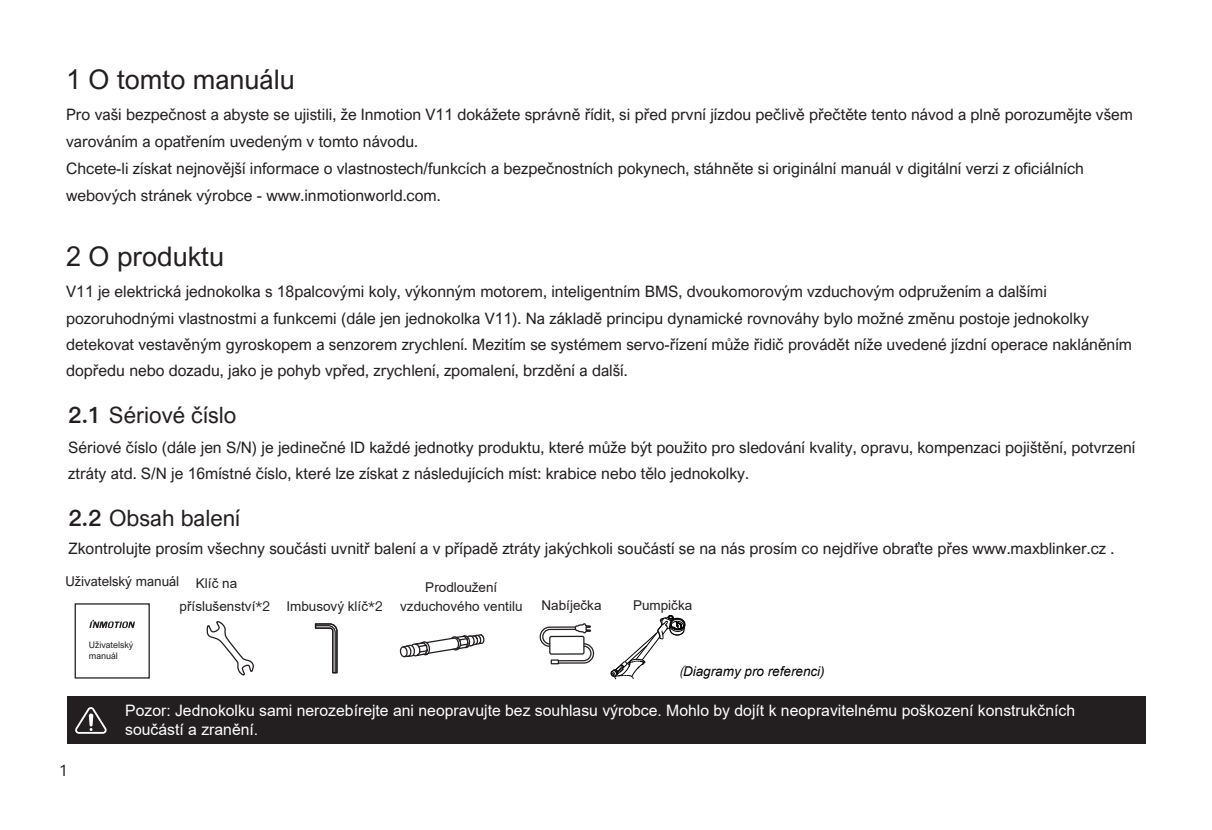
<style>
.page{position:relative;width:1212px;height:830px;background:#fff}
.page>*{position:absolute;margin:0;border:0;box-sizing:border-box;transform-origin:0 0}
.t1{font:27px "Arial Nova";color:#231f20}
.t2{font:22.5px "Arial Nova";color:#231f20}
.t3{font:15.75px/26.8px "Arial Nova";color:#231f20}
.t4{font:15.75px/18.9px "Arial";color:#fff}
.t5{font:15.75px "Ping Fang SC Medium";color:#231f20}
.t6{font:13.5px/18.9px "Arial";color:#231f20;text-align:center}
.t7{font:italic 13.5px "Arial";color:#000}
.t8{font:13.5px "Arial Nova";color:#231f20}
.t9{font:9px/10.8px "Arial Nova";color:#231f20}
.s1{font-family:"Ping Fang SC Heavy"}
.s2{font-family:"Ping Fang SC Medium"}
.s3{font-family:"Koz Min Pr 6 N"}
</style>
<div class="page">
<div style="left:75px;top:603px;width:75px;height:75px;border:1px solid #231f20"></div>
<svg style="left:89px;top:619px;width:46px;height:8px"></svg>
<svg style="left:399px;top:634px;width:86px;height:24px"></svg>
<svg style="left:314px;top:623px;width:24px;height:50px"></svg>
<svg style="left:539px;top:623px;width:56px;height:41px"></svg>
<div style="left:551px;top:659px;width:8px;height:5px;border:1px solid #231f20"></div>
<svg style="left:610px;top:615px;width:76px;height:64px"></svg>
<svg style="left:206px;top:621px;width:48px;height:55px"></svg>
<div style="left:67px;top:696px;width:1079px;height:47px;background:#231f20"></div>
<svg style="left:75px;top:707px;width:32px;height:26px"></svg>
<h1 class="t1" style="left:66px;top:64px;width:230px">1 O tomto manuálu</h1>
<p class="t3" style="left:66px;top:101px;width:1068px">Pro vaši bezpečnost a abyste se ujistili, že Inmotion V11 dokážete správně řídit, si před první jízdou pečlivě přečtěte tento návod a plně porozumějte všem varováním a opatřením uvedeným v tomto návodu.<br>Chcete-li získat nejnovější informace o vlastnostech/funkcích a bezpečnostních pokynech, stáhněte si originální manuál v digitální verzi z oficiálních webových stránek výrobce - www.inmotionworld.com.</p>
<h1 class="t1" style="left:66px;top:241px;width:159px">2 O produktu</h1>
<p class="t3" style="left:66px;top:278px;width:1067px">V11 je elektrická jednokolka s 18palcovými koly, výkonným motorem, inteligentním BMS, dvoukomorovým vzduchovým odpružením a dalšími pozoruhodnými vlastnostmi a funkcemi (dále jen jednokolka V11). Na základě principu dynamické rovnováhy bylo možné změnu postoje jednokolky detekovat vestavěným gyroskopem a senzorem zrychlení. Mezitím se systémem servo-řízení může řidič provádět níže uvedené jízdní operace nakláněním dopředu nebo dozadu, jako je pohyb vpřed, zrychlení, zpomalení, brzdění a další.</p>
<h2 class="t2" style="left:68px;top:402px;width:170px"><span class="s1">2.1</span> Sériové číslo</h2>
<p class="t3" style="left:68px;top:433px;width:1068px">Sériové číslo (dále jen S/N) je jedinečné ID každé jednotky produktu, které může být použito pro sledování kvality, opravu, kompenzaci pojištění, potvrzení ztráty atd. S/N je 16místné číslo, které lze získat z následujících míst: krabice nebo tělo jednokolky.</p>
<h2 class="t2" style="left:68px;top:504px;width:173px"><span class="s1">2.2</span> Obsah balení</h2>
<p class="t3" style="left:68px;top:535px;width:1047px">Zkontrolujte prosím všechny součásti uvnitř balení a v případě ztráty jakýchkoli součástí se na nás prosím co nejdříve obraťte přes www.maxblinker.cz .</p>
<p class="t8" style="left:65px;top:573px;width:115px">Uživatelský manuál</p>
<p class="t6" style="left:196px;top:573px;width:43px">Klíč na</p>
<p class="t9" style="left:89px;top:639px;width:46px">Uživatelský manuál</p>
<p class="t6" style="left:180px;top:596px;width:205px">příslušenství<span class="s2">*2</span> Imbusový klíč<span class="s2">*2</span></p>
<p class="t6" style="left:400px;top:577px;width:124px">Prodloužení vzduchového ventilu</p>
<p class="t6" style="left:541px;top:596px;width:62px">Nabíječka</p>
<p class="t6" style="left:633px;top:595px;width:61px">Pumpička</p>
<p class="t7" style="left:679px;top:662px;width:148px"><span class="s3">(</span>Diagramy pro referenci)</p>
<p class="t5" style="left:59px;top:761px;width:11px">1</p>
<p class="t4" style="left:125px;top:700px;width:951px">Pozor: Jednokolku sami nerozebírejte ani neopravujte bez souhlasu výrobce. Mohlo by dojít k neopravitelnému poškození konstrukčních součástí a zranění.</p>
</div>
